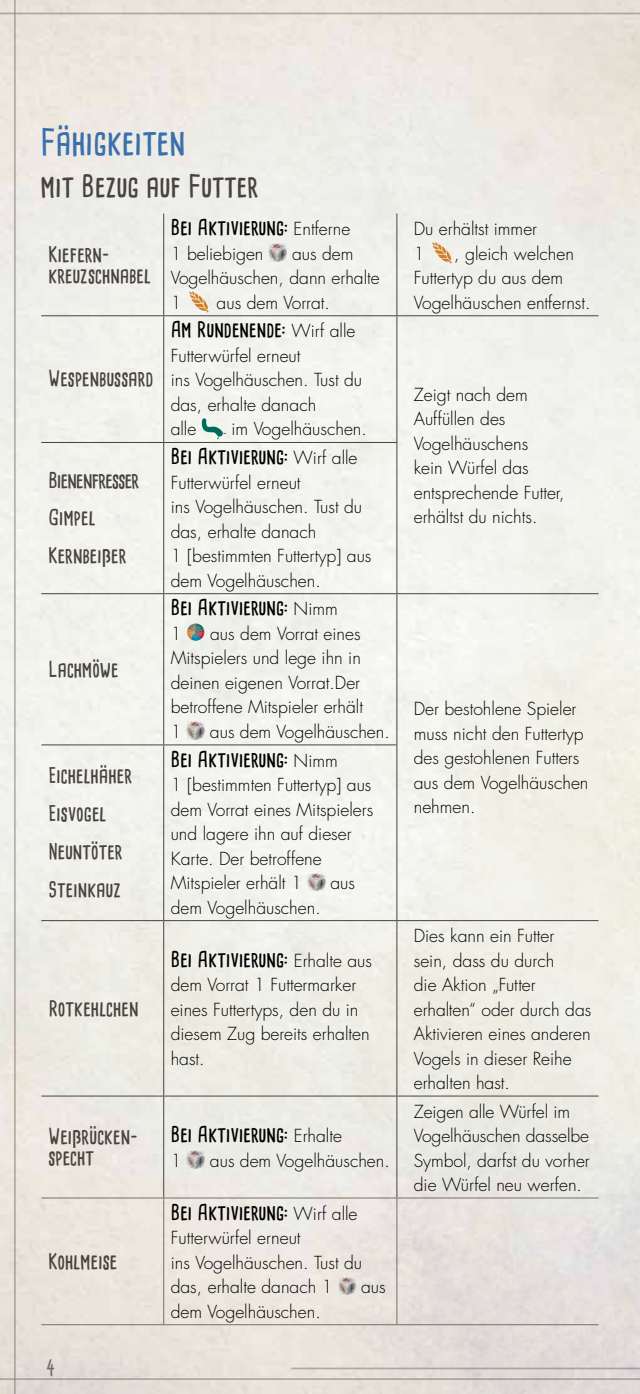
<style>
.page{position:relative;width:640px;height:1394px;background:#fff}
.page>*{position:absolute;margin:0;border:0;box-sizing:border-box;transform-origin:0 0}
.t1{font:700 35px "Cardenio Modern";color:#3a70ab}
.t2{font:700 29.75px "Cardenio Modern";color:#49423e}
.t3{font:700 21px "Cardenio Modern";color:#000}
.t4{font:700 21px/38px "Cardenio Modern";color:#49423e}
.t5{font:700 21px "Cardenio Modern";color:#796e66}
.t6{font:300 17.5px/24.5px "Futura Std";color:#000}
.s1{font-family:"Futura Std";font-weight:300;font-size:17.5px}
.s2{font-family:"Futura"}
</style>
<div class="page">
<hr style="left:0;top:1378px;width:640px;height:2px;background:#7a6e66">
<hr style="left:0;top:13px;width:640px;height:1px;background:#7a6e66">
<hr style="left:14px;top:0;width:2px;height:1394px;background:#7a6e66">
<img style="left:8px;top:89px;width:632px;height:1305px">
<hr style="left:163px;top:214px;width:1px;height:101px;background:#49423e">
<hr style="left:396px;top:214px;width:1px;height:101px;background:#49423e">
<hr style="left:41px;top:315px;width:123px;height:1px;background:#49423e">
<hr style="left:164px;top:315px;width:233px;height:1px;background:#49423e">
<hr style="left:163px;top:316px;width:1px;height:126px;background:#49423e">
<hr style="left:397px;top:315px;width:201px;height:1px;background:#49423e">
<hr style="left:396px;top:316px;width:1px;height:126px;background:#49423e">
<hr style="left:41px;top:442px;width:123px;height:1px;background:#49423e">
<hr style="left:164px;top:442px;width:233px;height:1px;background:#49423e">
<hr style="left:163px;top:443px;width:1px;height:150px;background:#49423e">
<hr style="left:396px;top:443px;width:1px;height:150px;background:#49423e">
<hr style="left:41px;top:593px;width:123px;height:1px;background:#49423e">
<hr style="left:164px;top:593px;width:233px;height:1px;background:#49423e">
<hr style="left:163px;top:594px;width:1px;height:150px;background:#49423e">
<hr style="left:397px;top:593px;width:201px;height:1px;background:#49423e">
<hr style="left:396px;top:594px;width:1px;height:150px;background:#49423e">
<hr style="left:41px;top:744px;width:123px;height:1px;background:#49423e">
<hr style="left:164px;top:744px;width:233px;height:1px;background:#49423e">
<hr style="left:163px;top:745px;width:1px;height:175px;background:#49423e">
<hr style="left:396px;top:745px;width:1px;height:175px;background:#49423e">
<hr style="left:41px;top:920px;width:123px;height:1px;background:#49423e">
<hr style="left:164px;top:920px;width:233px;height:1px;background:#49423e">
<hr style="left:163px;top:921px;width:1px;height:175px;background:#49423e">
<hr style="left:397px;top:920px;width:201px;height:1px;background:#49423e">
<hr style="left:396px;top:921px;width:1px;height:175px;background:#49423e">
<hr style="left:41px;top:1096px;width:123px;height:1px;background:#49423e">
<hr style="left:164px;top:1096px;width:233px;height:1px;background:#49423e">
<hr style="left:163px;top:1096px;width:1px;height:102px;background:#49423e">
<hr style="left:397px;top:1096px;width:201px;height:1px;background:#49423e">
<hr style="left:396px;top:1096px;width:1px;height:102px;background:#49423e">
<hr style="left:41px;top:1198px;width:123px;height:1px;background:#796e66">
<hr style="left:164px;top:1198px;width:233px;height:1px;background:#796e66">
<hr style="left:163px;top:1198px;width:1px;height:126px;background:#796e66">
<hr style="left:397px;top:1198px;width:201px;height:1px;background:#796e66">
<hr style="left:396px;top:1198px;width:1px;height:126px;background:#796e66">
<hr style="left:41px;top:1324px;width:123px;height:1px;background:#796e66">
<hr style="left:164px;top:1324px;width:233px;height:1px;background:#796e66">
<hr style="left:397px;top:1324px;width:201px;height:1px;background:#796e66">
<img style="left:269px;top:244px;width:18px;height:18px">
<svg style="left:189px;top:291px;width:21px;height:22px"></svg>
<svg style="left:432px;top:242px;width:21px;height:22px"></svg>
<svg style="left:202px;top:418px;width:24px;height:21px"></svg>
<svg style="left:187px;top:624px;width:17px;height:17px"></svg>
<img style="left:187px;top:722px;width:18px;height:18px">
<img style="left:307px;top:873px;width:18px;height:18px">
<img style="left:187px;top:1151px;width:18px;height:17px">
<img style="left:338px;top:1277px;width:18px;height:18px">
<h1 class="t1" style="left:41px;top:119px;width:146px">Fähigkeiten</h1>
<h2 class="t2" style="left:41px;top:166px;width:219px">mit Bezug auf Futter</h2>
<p class="t4" style="left:48px;top:243px;width:104px;line-height:21px">Kiefern&shy;kreuzschnabel</p>
<p class="t4" style="left:48px;top:360px;width:107px">Wespenbussard</p>
<p class="t4" style="left:48px;top:461px;width:92px">Bienenfresser<br>Gimpel<br>Kernbeißer</p>
<p class="t4" style="left:48px;top:650px;width:72px">Lachmöwe</p>
<p class="t4" style="left:48px;top:756px;width:85px">Eichelhäher<br>Eisvogel<br>Neuntöter<br>Steinkauz</p>
<p class="t4" style="left:48px;top:989px;width:92px">Rotkehlchen</p>
<p class="t3" style="left:171px;top:213px;width:181px">Bei Aktivierung: <span class="s1">Entferne</span></p>
<p class="t6" style="left:171px;top:242px;width:94px">1 beliebigen</p>
<p class="t6" style="left:171px;top:242px;width:211px;text-indent:121px">aus dem<br>Vogelhäuschen, dann erhalte<br>1</p>
<p class="t6" style="left:217px;top:291px;width:115px">aus dem Vorrat.</p>
<p class="t3" style="left:171px;top:316px;width:186px">Am Rundenende: <span class="s1">Wirf alle</span></p>
<p class="t6" style="left:171px;top:344px;width:193px">Futterwürfel erneut<br>ins Vogelhäuschen. Tust du das, erhalte danach<br>alle</p>
<p class="t6" style="left:231px;top:417px;width:137px">im Vogelhäuschen.</p>
<p class="t3" style="left:171px;top:442px;width:188px">Bei Aktivierung: <span class="s1">Wirf alle</span></p>
<p class="t6" style="left:171px;top:471px;width:202px">Futterwürfel erneut<br>ins Vogelhäuschen. Tust du das, erhalte danach<br>1 [bestimmten Futtertyp] aus dem Vogelhäuschen.</p>
<p class="t3" style="left:171px;top:594px;width:169px">Bei Aktivierung: <span class="s1">Nimm</span></p>
<p class="t6" style="left:171px;top:622px;width:12px">1</p>
<p class="t6" style="left:171px;top:622px;width:194px;text-indent:39px">aus dem Vorrat eines<br>Mitspielers und lege ihn in deinen eigenen Vorrat.Der betroffene Mitspieler erhält<br>1</p>
<p class="t6" style="left:210px;top:720px;width:181px">aus dem Vogelhäuschen.</p>
<p class="t3" style="left:171px;top:745px;width:169px">Bei Aktivierung: <span class="s1">Nimm</span></p>
<p class="t6" style="left:171px;top:773px;width:204px">1 [bestimmten Futtertyp] aus dem Vorrat eines Mitspielers und lagere ihn auf dieser<br>Karte. Der betroffene<br>Mitspieler erhält 1</p>
<p class="t6" style="left:330px;top:871px;width:26px">aus</p>
<p class="t6" style="left:171px;top:895px;width:152px">dem Vogelhäuschen.</p>
<p class="t3" style="left:171px;top:945px;width:203px">Bei Aktivierung: <span class="s1">Erhalte aus</span></p>
<p class="t6" style="left:171px;top:973px;width:201px">dem Vorrat 1 Futtermarker eines Futtertyps, den du in diesem Zug bereits erhalten hast.</p>
<p class="t4" style="left:48px;top:1126px;width:91px;line-height:21px">Weißrücken&shy;specht</p>
<p class="t3" style="left:171px;top:1120px;width:173px">Bei Aktivierung: <span class="s1">Erhalte</span></p>
<p class="t6" style="left:171px;top:1148px;width:12px">1</p>
<p class="t6" style="left:210px;top:1148px;width:181px">aus dem Vogelhäuschen.</p>
<p class="t4" style="left:48px;top:1242px;width:71px">Kohlmeise</p>
<p class="t5" style="left:46px;top:1354px;width:11px">4</p>
<p class="t3" style="left:171px;top:1198px;width:188px">Bei Aktivierung: <span class="s1">Wirf alle</span></p>
<p class="t6" style="left:171px;top:1226px;width:193px">Futterwürfel erneut<br>ins Vogelhäuschen. Tust du das, erhalte danach 1</p>
<p class="t6" style="left:361px;top:1275px;width:26px">aus</p>
<p class="t6" style="left:171px;top:1300px;width:152px">dem Vogelhäuschen.</p>
<p class="t6" style="left:414px;top:217px;width:125px">Du erhältst immer<br>1</p>
<p class="t6" style="left:414px;top:242px;width:178px;text-indent:40px">, gleich welchen<br>Futtertyp du aus dem<br>Vogelhäuschen entfernst.</p>
<p class="t6" style="left:414px;top:383px;width:152px">Zeigt nach dem<br>Auffüllen des<br>Vogelhäuschens<br>kein Würfel das entsprechende Futter, erhältst du nichts.</p>
<p class="t6" style="left:414px;top:697px;width:176px">Der bestohlene Spieler muss nicht den Futtertyp des gestohlenen Futters aus dem Vogelhäuschen nehmen.</p>
<p class="t6" style="left:414px;top:924px;width:179px">Dies kann ein Futter sein, dass du durch<br>die Aktion <span class="s2">„Futter erhalten“</span> oder durch das<br>Aktivieren eines anderen<br>Vogels in dieser Reihe erhalten hast.</p>
<p class="t6" style="left:414px;top:1099px;width:177px">Zeigen alle Würfel im<br>Vogelhäuschen dasselbe<br>Symbol, darfst du vorher die Würfel neu werfen.</p>
</div>
